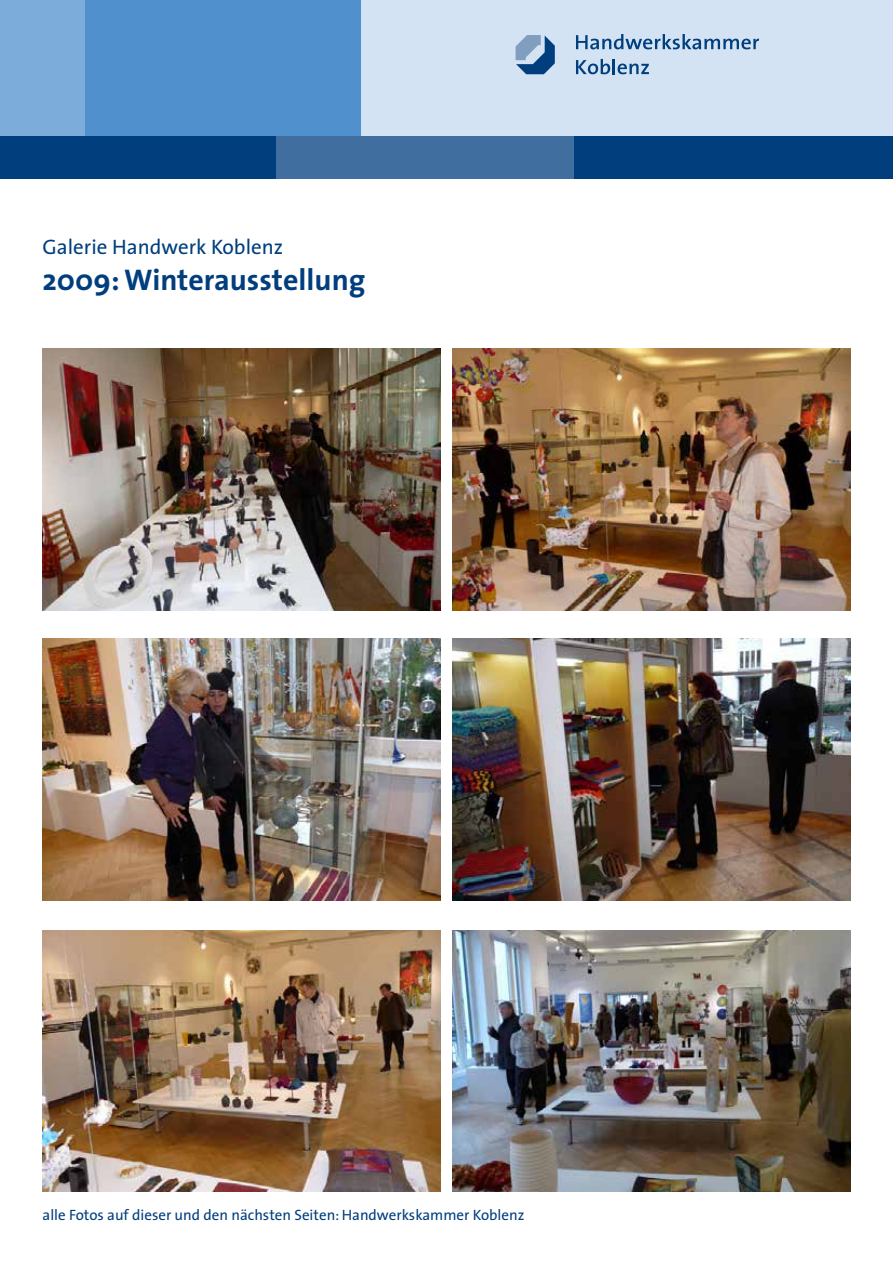
<style>
.page{position:relative;width:893px;height:1263px;background:#fff}
.page>*{position:absolute;margin:0;border:0;box-sizing:border-box;transform-origin:0 0}
.t1{font:700 30px "The Sans";color:#003e7e}
.t2{font:21px "The Sans";color:#003e7e}
.t3{font:15px "The Sans";color:#003e7e}
</style>
<div class="page">
<div style="left:0;top:0;width:85px;height:136px;background:#7cacda"></div>
<div style="left:85px;top:0;width:340px;height:136px;background:#5091cd"></div>
<div style="left:574px;top:136px;width:319px;height:43px;background:#003e7e"></div>
<div style="left:0;top:136px;width:276px;height:43px;background:#003e7e"></div>
<div style="left:276px;top:136px;width:298px;height:43px;background:#406e9e"></div>
<div style="left:361px;top:0;width:532px;height:136px;background:#d3e3f3"></div>
<svg style="left:576px;top:34px;width:183px;height:15px"></svg>
<svg style="left:576px;top:59px;width:73px;height:15px"></svg>
<svg style="left:516px;top:35px;width:39px;height:39px"></svg>
<img style="left:43px;top:930px;width:398px;height:262px">
<img style="left:452px;top:930px;width:398px;height:262px">
<img style="left:452px;top:639px;width:398px;height:261px">
<img style="left:43px;top:639px;width:398px;height:261px">
<img style="left:452px;top:349px;width:398px;height:261px">
<img style="left:43px;top:349px;width:398px;height:261px">
<h2 class="t2" style="left:43px;top:233px;width:242px">Galerie Handwerk Koblenz</h2>
<h1 class="t1" style="left:43px;top:261px;width:324px">2009: Winterausstellung</h1>
<p class="t3" style="left:43px;top:1205px;width:483px">alle Fotos auf dieser und den nächsten Seiten: Handwerkskammer Koblenz</p>
</div>
